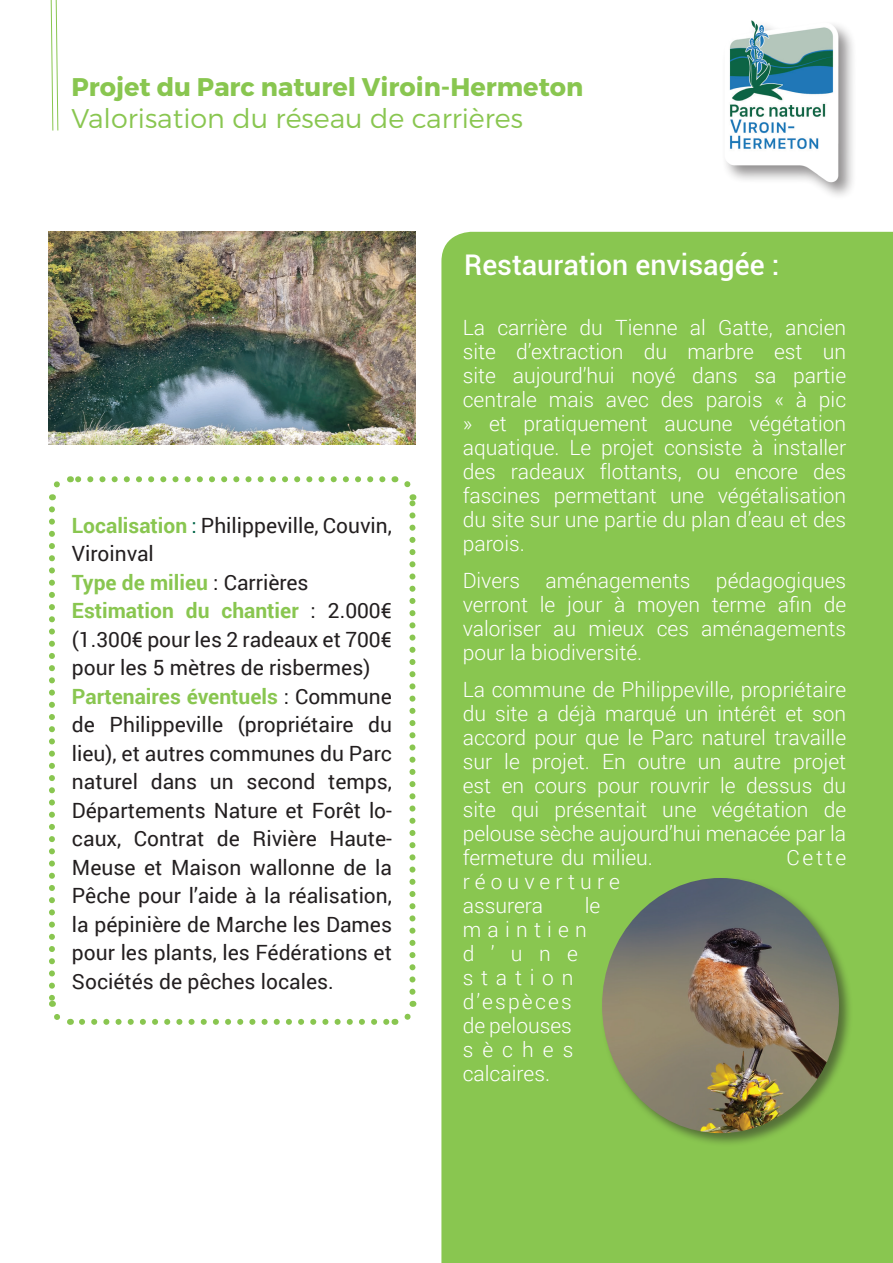
<style>
.page{position:relative;width:893px;height:1263px;background:#fff}
.page>*{position:absolute;margin:0;border:0;box-sizing:border-box;transform-origin:0 0}
.t1{font:500 28.5px "Roboto";color:#fff}
.t2{font:300 27px "Montserrat";color:#89c650}
.t3{font:700 25.5px "Montserrat";color:#89c650}
.t4{font:300 21px/24px "Roboto";color:#fff;text-align:justify}
.t5{font:21px/28.5px "Roboto";color:#231f20}
.t6{font:300 21px/24px "Roboto";letter-spacing:.105em;color:#fff}
.t7{font:300 21px/24px "Roboto";letter-spacing:.235em;color:#fff}
.s1{font-weight:700;color:#89c650}
.s2{color:#006547}
</style>
<div class="page">
<div style="left:441px;top:232px;width:452px;height:1031px;background:#89c650"></div>
<img style="left:726px;top:20px;width:127px;height:176px">
<svg style="left:50px;top:0;width:9px;height:131px"></svg>
<img style="left:49px;top:232px;width:366px;height:212px">
<svg style="left:82px;top:1019px;width:306px;height:6px"></svg>
<svg style="left:49px;top:509px;width:22px;height:516px"></svg>
<svg style="left:394px;top:1001px;width:23px;height:24px"></svg>
<svg style="left:394px;top:476px;width:22px;height:516px"></svg>
<svg style="left:49px;top:476px;width:333px;height:24px"></svg>
<div style="left:600px;top:876px;width:253px;height:271px;background:#231f20;opacity:.51"></div>
<img style="left:602px;top:878px;width:237px;height:255px">
<p class="t3" style="left:71px;top:71px;width:513px">Projet du Parc naturel Viroin-Hermeton</p>
<p class="t2" style="left:71px;top:102px;width:453px">Valorisation du réseau de carrières</p>
<p class="t5" style="left:72px;top:510px;width:322px"><span class="s1">Localisation</span> <span class="s2">:</span> Philippeville, Couvin,<br>Viroinval<br><span class="s1">Type de milieu</span> : Carrières<br><span class="s1">Estimation du chantier</span> : 2.000€ (1.300€ pour les 2 radeaux et 700€ pour les 5 mètres de risbermes)<br><span class="s1">Partenaires éventuels</span> : Commune de Philippeville (propriétaire du lieu), et autres communes du Parc naturel dans un second temps,<br>Départements Nature et Forêt lo&shy;caux, Contrat de Rivière Haute-<br>Meuse et Maison wallonne de la<br>Pêche pour l’aide à la réalisation, la pépinière de Marche les Dames pour les plants, les Fédérations et<br>Sociétés de pêches locales.</p>
<h1 class="t1" style="left:464px;top:244px;width:317px">Restauration envisagée :</h1>
<p class="t4" style="left:463px;top:315px;width:385px">La carrière du Tienne al Gatte, ancien site d’extraction du marbre est un site aujourd’hui noyé dans sa partie centrale mais avec des parois « à pic » et pratiquement aucune végétation aquatique. Le projet consiste à installer des radeaux flottants, ou encore des fascines permettant une végétalisation du site sur une partie du plan d’eau et des parois.</p>
<p class="t4" style="left:463px;top:568px;width:385px">Divers aménagements pédagogiques verront le jour à moyen terme afin de valoriser au mieux ces aménagements pour la biodiversité.</p>
<p class="t4" style="left:463px;top:677px;width:385px">La commune de Philippeville, propriétaire du site a déjà marqué un intérêt et son accord pour que le Parc naturel travaille sur le projet. En outre un autre projet est en cours pour rouvrir le dessus du site qui présentait une végétation de pelouse sèche aujourd’hui menacée par la fermeture du milieu.</p>
<p class="t4" style="left:786px;top:845px;width:61px">Cette</p>
<p class="t7" style="left:463px;top:869px;width:159px">réouverture assurera</p>
<p class="t6" style="left:463px;top:893px;width:139px;text-indent:122px">le maintien d’une station d’espèces<br>de pelouses sèches calcaires.</p>
</div>
